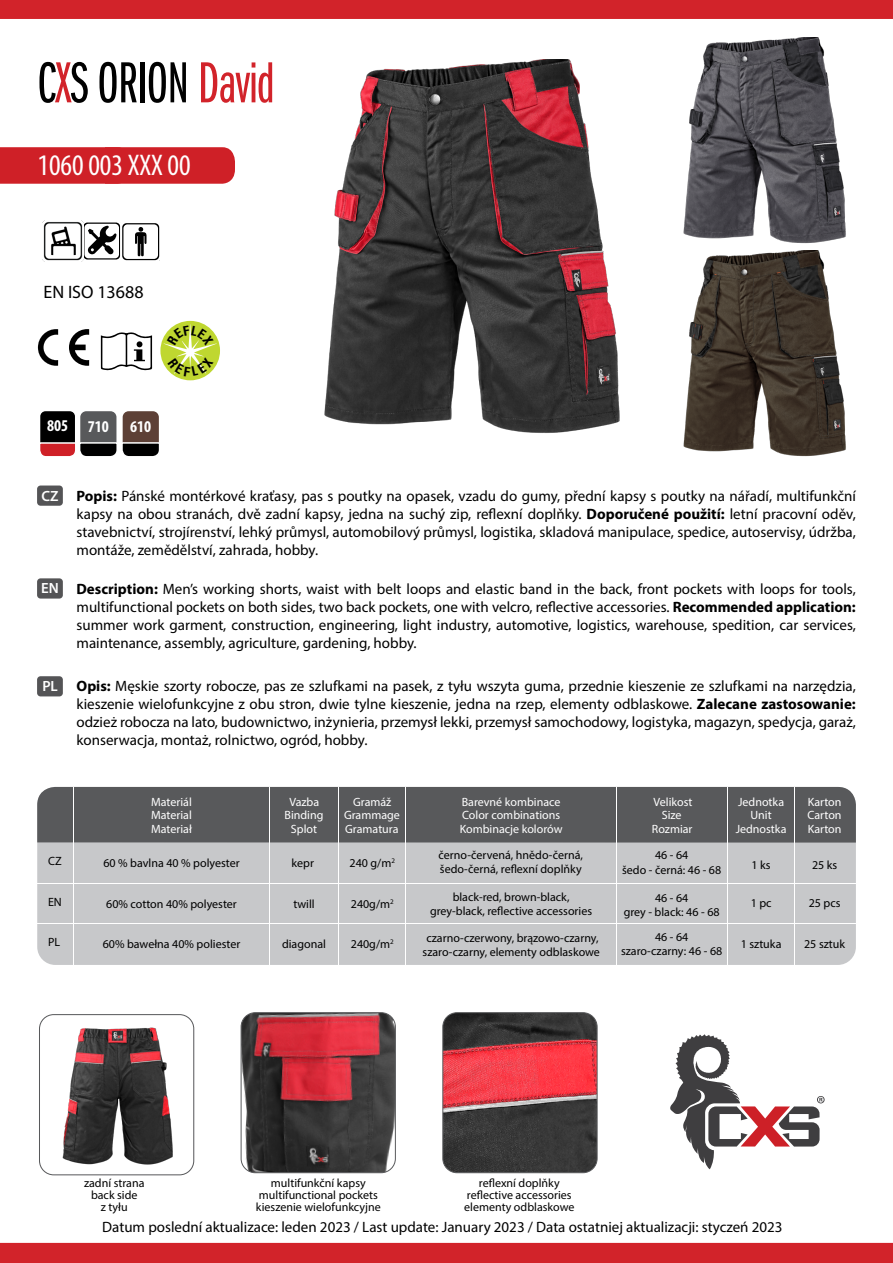
<style>
.page{position:relative;width:893px;height:1263px;background:#fff}
.page>*{position:absolute;margin:0;border:0;box-sizing:border-box;transform-origin:0 0}
.t1{font:60px "Franklin Got Itc DOT Boo Ext Com";letter-spacing:-.01em;color:#000}
.t2{font:condensed 30px "Myriad Pro";color:#fff}
.t3{font:18px "Myriad Pro";color:#000}
.t4{font:700 condensed 16.5px "Myriad Pro";color:#fff}
.t5{font:15px/18px "Myriad Pro";color:#000;text-align:justify}
.t6{font:600 14.85px "Myriad Pro";color:#fff}
.t7{font:12px/12px "Myriad Pro";color:#000;text-align:center}
.t8{font:12px "Myriad Pro";color:#fff}
.s1{color:#d2232a}
.s2{font-weight:700}
</style>
<div class="page">
<div style="left:0;top:147px;width:235px;height:37px;background:#cf2027"></div>
<img style="left:324px;top:60px;width:296px;height:373px">
<img style="left:683px;top:38px;width:163px;height:206px">
<img style="left:241px;top:1013px;width:154px;height:160px">
<div style="left:241px;top:1012px;width:155px;height:161px;border:1px solid #58595b;border-radius:14px"></div>
<img style="left:40px;top:1015px;width:154px;height:160px">
<div style="left:39px;top:1014px;width:155px;height:161px;border:1px solid #58595b;border-radius:14px"></div>
<img style="left:683px;top:251px;width:163px;height:206px">
<img style="left:444px;top:1014px;width:152px;height:159px">
<div style="left:442px;top:1012px;width:156px;height:161px;border:1px solid #58595b;border-radius:14px"></div>
<svg style="left:670px;top:1034px;width:155px;height:135px"></svg>
<div style="left:37px;top:485px;width:26px;height:21px;background:#545456;border-radius:3px"></div>
<div style="left:37px;top:578px;width:26px;height:21px;background:#545456;border-radius:3px"></div>
<div style="left:37px;top:676px;width:26px;height:20px;background:#545456;border-radius:3px"></div>
<div style="left:0;top:0;width:893px;height:19px;background:#d2232a"></div>
<div style="left:0;top:1243px;width:893px;height:20px;background:#d2232a"></div>
<svg style="left:81px;top:222px;width:79px;height:40px"></svg>
<img style="left:42px;top:221px;width:41px;height:40px">
<div style="left:81px;top:412px;width:35px;height:43px;background:#58595b;border-radius:5px"></div>
<div style="left:80px;top:411px;width:36px;height:45px;border:2px solid #58595b;border-radius:5px"></div>
<div style="left:41px;top:412px;width:33px;height:42px;background:#000;border-radius:4px"></div>
<div style="left:40px;top:411px;width:35px;height:44px;border:2px solid #000;border-radius:4px"></div>
<div style="left:123px;top:412px;width:35px;height:43px;background:#5d4036;border-radius:5px"></div>
<div style="left:123px;top:411px;width:36px;height:45px;border:2px solid #5d4036;border-radius:5px"></div>
<svg style="left:40px;top:441px;width:119px;height:15px"></svg>
<svg style="left:101px;top:332px;width:51px;height:39px"></svg>
<svg style="left:38px;top:329px;width:20px;height:37px"></svg>
<svg style="left:69px;top:329px;width:20px;height:37px"></svg>
<div style="left:160px;top:321px;width:60px;height:59px;background:#bfd730;border-radius:50%"></div>
<div style="left:37px;top:787px;width:819px;height:178px;background:#c7c8ca;border-radius:18px"></div>
<div style="left:37px;top:787px;width:819px;height:55px;background:#58595b"></div>
<hr style="left:73px;top:787px;width:1px;height:178px;background:#fff">
<hr style="left:37px;top:923px;width:819px;height:1px;background:#fff">
<hr style="left:37px;top:883px;width:819px;height:1px;background:#fff">
<hr style="left:794px;top:787px;width:1px;height:178px;background:#fff">
<hr style="left:727px;top:787px;width:1px;height:178px;background:#fff">
<hr style="left:405px;top:787px;width:1px;height:178px;background:#fff">
<hr style="left:338px;top:787px;width:1px;height:178px;background:#fff">
<hr style="left:270px;top:787px;width:1px;height:178px;background:#fff">
<hr style="left:616px;top:787px;width:1px;height:178px;background:#fff">
<svg style="left:164px;top:324px;width:53px;height:52px"></svg>
<h1 class="t1" style="left:37px;top:51px;width:239px">C<span class="s1">X</span>S ORION <span class="s1">David</span></h1>
<h2 class="t2" style="left:38px;top:147px;width:155px">1060 003 XXX 00</h2>
<p class="t3" style="left:43px;top:281px;width:102px">EN ISO 13688</p>
<p class="t4" style="left:47px;top:416px;width:63px">805 710</p>
<p class="t4" style="left:130px;top:416px;width:23px">610</p>
<p class="t6" style="left:42px;top:486px;width:19px">CZ</p>
<p class="t6" style="left:41px;top:579px;width:19px">EN</p>
<p class="t6" style="left:42px;top:677px;width:17px">PL</p>
<p class="t5" style="left:77px;top:486px;width:781px"><span class="s2">Popis:</span> Pánské montérkové kraťasy, pas s poutky na opasek, vzadu do gumy, přední kapsy s poutky na nářadí, multifunkční kapsy na obou stranách, dvě zadní kapsy, jedna na suchý zip, reflexní doplňky. <span class="s2">Doporučené použití:</span> letní pracovní oděv, stavebnictví, strojírenství, lehký průmysl, automobilový průmysl, logistika, skladová manipulace, spedice, autoservisy, údržba, montáže, zemědělství, zahrada, hobby.</p>
<p class="t5" style="left:77px;top:579px;width:781px"><span class="s2">Description:</span> Men’s working shorts, waist with belt loops and elastic band in the back, front pockets with loops for tools, multifunctional pockets on both sides, two back pockets, one with velcro, reflective accessories. <span class="s2">Recommended application: </span>summer work garment, construction, engineering, light industry, automotive, logistics, warehouse, spedition, car services, maintenance, assembly, agriculture, gardening, hobby.</p>
<p class="t5" style="left:77px;top:677px;width:781px"><span class="s2">Opis:</span> Męskie szorty robocze, pas ze szlufkami na pasek, z tyłu wszyta guma, przednie kieszenie ze szlufkami na narzędzia, kieszenie wielofunkcyjne z obu stron, dwie tylne kieszenie, jedna na rzep, elementy odblaskowe. <span class="s2">Zalecane zastosowanie: </span>odzież robocza na lato, budownictwo, inżynieria, przemysł lekki, przemysł samochodowy, logistyka, magazyn, spedycja, garaż, konserwacja, montaż, rolnictwo, ogród, hobby.</p>
<p class="t7" style="left:48px;top:855px;width:15px">CZ</p>
<p class="t7" style="left:48px;top:896px;width:15px">EN</p>
<p class="t7" style="left:48px;top:936px;width:14px">PL</p>
<p class="t8" style="left:151px;top:794px;width:42px">Materiál</p>
<p class="t8" style="left:151px;top:808px;width:42px">Material</p>
<p class="t8" style="left:151px;top:822px;width:42px">Materiał</p>
<p class="t7" style="left:103px;top:857px;width:138px">60 % bavlna 40 % polyester</p>
<p class="t7" style="left:106px;top:898px;width:132px">60% cotton 40% polyester</p>
<p class="t7" style="left:103px;top:938px;width:139px">60% bawełna 40% poliester</p>
<p class="t8" style="left:289px;top:794px;width:31px">Vazba</p>
<p class="t8" style="left:291px;top:821px;width:28px">Splot</p>
<p class="t8" style="left:285px;top:808px;width:40px">Binding</p>
<p class="t8" style="left:353px;top:794px;width:40px">Gramáž</p>
<p class="t8" style="left:345px;top:821px;width:55px">Gramatura</p>
<p class="t8" style="left:344px;top:808px;width:57px">Grammage</p>
<p class="t7" style="left:292px;top:857px;width:24px">kepr</p>
<p class="t7" style="left:293px;top:898px;width:23px">twill</p>
<p class="t7" style="left:282px;top:938px;width:45px">diagonal</p>
<p class="t7" style="left:350px;top:857px;width:47px">240 g/m<sup>2</sup></p>
<p class="t7" style="left:351px;top:898px;width:44px">240g/m<sup>2</sup></p>
<p class="t7" style="left:351px;top:938px;width:44px">240g/m<sup>2</sup></p>
<p class="t8" style="left:462px;top:794px;width:100px">Barevné kombinace</p>
<p class="t8" style="left:460px;top:821px;width:104px">Kombinacje kolorów</p>
<p class="t8" style="left:462px;top:808px;width:100px">Color combinations</p>
<p class="t7" style="left:439px;top:847px;width:146px;line-height:14.4px;text-align:left">černo-červená, hnědo-černá, šedo-černá, reflexní doplňky</p>
<p class="t8" style="left:654px;top:794px;width:40px">Velikost</p>
<p class="t8" style="left:652px;top:821px;width:42px">Rozmiar</p>
<p class="t8" style="left:662px;top:808px;width:21px">Size</p>
<p class="t7" style="left:622px;top:848px;width:101px;line-height:14.4px">46 - 64<br>šedo - černá: 46 - 68</p>
<p class="t7" style="left:430px;top:890px;width:164px;line-height:14.4px">black-red, brown-black, grey-black, reflective accessories</p>
<p class="t7" style="left:624px;top:890px;width:97px;line-height:14.4px">46 - 64<br>grey - black: 46 - 68</p>
<p class="t7" style="left:621px;top:929px;width:103px;line-height:14.4px">46 - 64 szaro-czarny: 46 - 68</p>
<p class="t7" style="left:423px;top:930px;width:179px;line-height:14.4px">czarno-czerwony, brązowo-czarny, szaro-czarny, elementy odblaskowe</p>
<p class="t8" style="left:738px;top:794px;width:48px">Jednotka</p>
<p class="t8" style="left:736px;top:821px;width:52px">Jednostka</p>
<p class="t8" style="left:750px;top:808px;width:23px">Unit</p>
<p class="t7" style="left:752px;top:859px;width:21px">1 ks</p>
<p class="t7" style="left:751px;top:897px;width:22px">1 pc</p>
<p class="t7" style="left:741px;top:938px;width:42px">1 sztuka</p>
<p class="t8" style="left:808px;top:794px;width:35px">Karton</p>
<p class="t8" style="left:808px;top:821px;width:35px">Karton</p>
<p class="t8" style="left:808px;top:808px;width:36px">Carton</p>
<p class="t7" style="left:812px;top:859px;width:27px">25 ks</p>
<p class="t7" style="left:809px;top:897px;width:33px">25 pcs</p>
<p class="t7" style="left:804px;top:938px;width:42px">25 sztuk</p>
<p class="t7" style="left:84px;top:1177px;width:62px">zadní strana back side<br>z tyłu</p>
<p class="t7" style="left:256px;top:1177px;width:126px">multifunkční kapsy multifunctional pockets kieszenie wielofunkcyjne</p>
<p class="t7" style="left:464px;top:1177px;width:112px">reflexní doplňky reflective accessories elementy odblaskowe</p>
<p class="t5" style="left:102px;top:1218px;width:682px">Datum poslední aktualizace: leden 2023 / Last update: January 2023 / Data ostatniej aktualizacji: styczeń 2023</p>
</div>
